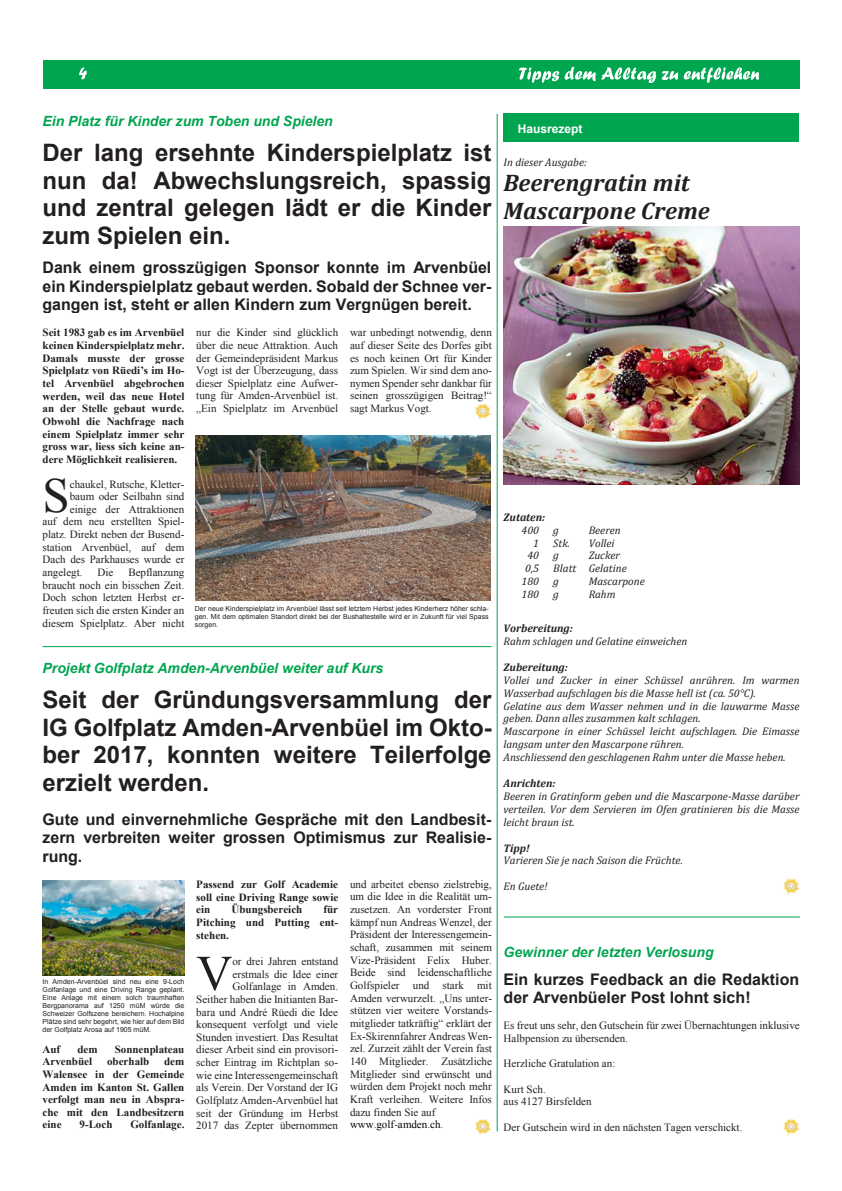
<style>
.page{position:relative;width:842px;height:1191px;background:#fff}
.page>*{position:absolute;margin:0;border:0;box-sizing:border-box;transform-origin:0 0}
.t1{font:50px "Times";color:#231f20}
.t2{font:49px "Times";color:#231f20}
.t3{font:700 24px/27.6px "Arial";color:#231f20;text-align:justify}
.t4{font:italic 700 24px/28.1px "Cambria";color:#231f20}
.t5{font:700 16px/18.4px "Arial";color:#231f20;text-align:justify}
.t6{font:italic 700 14px "Arial";color:#00a54f}
.t7{font:700 12px "Arial";color:#fff}
.t8{font:11px/12.6px "Times";color:#231f20;text-align:justify}
.t9{font:italic 11px/12.9px "Cambria";color:#231f20}
.t10{font:700 11px/12.7px "Times";color:#231f20;text-align:justify}
.t11{font:italic 700 11px "Cambria";color:#231f20}
.t12{font:7px/8.1px "Arial";color:#231f20;text-align:justify}
.s1{color:#030505}
.s2{color:#2c3695}
</style>
<div class="page">
<svg style="left:503px;top:113px;width:296px;height:13px"></svg>
<img style="left:196px;top:436px;width:294px;height:165px">
<svg style="left:42px;top:973px;width:143px;height:3px"></svg>
<div style="left:496px;top:420px;width:309px;height:65px;background:linear-gradient(to bottom,#fff,#fff)"></div>
<div style="left:504px;top:114px;width:295px;height:28px;background:#00a54f"></div>
<img style="left:43px;top:880px;width:141px;height:95px">
<img style="left:504px;top:227px;width:295px;height:257px">
<div style="left:43px;top:60px;width:757px;height:29px;background:#00a54f"></div>
<svg style="left:519px;top:67px;width:40px;height:15px"></svg>
<svg style="left:565px;top:67px;width:113px;height:15px"></svg>
<svg style="left:684px;top:67px;width:75px;height:15px"></svg>
<svg style="left:79px;top:67px;width:8px;height:12px"></svg>
<img style="left:474px;top:1119px;width:17px;height:16px">
<img style="left:474px;top:403px;width:17px;height:17px">
<hr style="left:43px;top:646px;width:448px;height:1px;background:#00a54f">
<hr style="left:497px;top:114px;width:1px;height:1017px;background:#00a54f">
<img style="left:783px;top:878px;width:17px;height:17px">
<img style="left:783px;top:1119px;width:17px;height:16px">
<hr style="left:504px;top:916px;width:296px;height:1px;background:#00a54f">
<p class="t6" style="left:43px;top:112px;width:292px">Ein Platz für Kinder zum Toben und Spielen</p>
<h3 class="t3" style="left:43px;top:140px;width:451px">Der lang ersehnte Kinderspielplatz ist nun da! Abwechslungsreich, spassig und zentral gelegen lädt er die Kinder zum Spielen ein.</h3>
<h3 class="t5" style="left:43px;top:259px;width:450px">Dank einem grosszügigen Sponsor konnte im Arvenbüel ein Kinderspielplatz gebaut werden. Sobald der Schnee ver&shy;gangen ist, steht er allen Kindern zum Vergnügen bereit.</h3>
<p class="t10" style="left:43px;top:326px;width:143px">Seit 1983 gab es im Arvenbüel keinen Kinderspielplatz mehr.<br>Damals musste der grosse Spielplatz von Rüedi’s im Ho&shy;tel Arvenbüel abgebrochen werden, weil das neue Hotel an der Stelle gebaut wurde.<br>Obwohl die Nachfrage nach einem Spielplatz immer sehr gross war, liess sich keine an&shy;dere Möglichkeit realisieren.</p>
<p class="t8" style="left:70px;top:477px;width:116px">chaukel, Rutsche, Kletter-</p>
<p class="t8" style="left:70px;top:490px;width:116px">baum oder Seilbahn sind</p>
<p class="t8" style="left:70px;top:502px;width:116px">einige der Attraktionen</p>
<p class="t8" style="left:43px;top:515px;width:143px">auf dem neu erstellten Spiel-</p>
<p class="t8" style="left:43px;top:528px;width:143px">platz. Direkt neben der Busend-</p>
<p class="t8" style="left:43px;top:540px;width:143px">station Arvenbüel, auf dem</p>
<p class="t8" style="left:43px;top:553px;width:143px">Dach des Parkhauses wurde er</p>
<p class="t8" style="left:43px;top:566px;width:42px">angelegt.</p>
<p class="t8" style="left:98px;top:566px;width:17px">Die</p>
<p class="t8" style="left:196px;top:326px;width:143px">nur die Kinder sind glücklich über die neue Attraktion. Auch der Gemeindepräsident Markus Vogt ist der Überzeugung, dass dieser Spielplatz eine Aufwer&shy;tung für Amden-Arvenbüel ist. „Ein Spielplatz im Arvenbüel</p>
<p class="t8" style="left:350px;top:326px;width:143px">war unbedingt notwendig, denn auf dieser Seite des Dorfes gibt es noch keinen Ort für Kinder zum Spielen. Wir sind dem ano&shy;nymen Spender sehr dankbar für seinen grosszügigen Beitrag!“ sagt Markus Vogt.</p>
<h2 class="t2" style="left:43px;top:463px;width:29px">S</h2>
<p class="t8" style="left:43px;top:566px;width:143px;text-indent:86px">Bepflanzung braucht noch ein bisschen Zeit.<br>Doch schon letzten Herbst er&shy;freuten sich die ersten Kinder an diesem Spielplatz. Aber nicht</p>
<p class="t12" style="left:195px;top:605px;width:295px">Der neue Kinderspielplatz im Arvenbüel lässt seit letztem Herbst jedes Kinderherz höher schla&shy;gen. Mit dem optimalen Standort direkt bei der Bushaltestelle wird er in Zukunft für viel Spass sorgen.</p>
<p class="t6" style="left:43px;top:659px;width:342px">Projekt Golfplatz Amden-Arvenbüel weiter auf Kurs</p>
<h3 class="t3" style="left:43px;top:686px;width:451px">Seit der Gründungsversammlung der IG Golfplatz Amden-Arvenbüel im Okto&shy;ber 2017, konnten weitere Teilerfolge erzielt werden.</h3>
<h3 class="t5" style="left:43px;top:810px;width:450px">Gute und einvernehmliche Gespräche mit den Landbesit&shy;zern verbreiten weiter grossen Optimismus zur Realisie&shy;rung.</h3>
<p class="t12" style="left:43px;top:977px;width:143px">In Amden-Arvenbüel sind neu eine 9-Loch Golfanlage und eine Driving Range geplant.<br>Eine Anlage mit einem solch traumhaften Bergpanorama auf 1250 müM würde die Schweizer Golfszene bereichern. Hochalpine Plätze sind sehr begehrt, wie hier auf dem Bild der Golfplatz Arosa auf 1905 müM.</p>
<p class="t10" style="left:43px;top:1042px;width:19px">Auf</p>
<p class="t10" style="left:78px;top:1042px;width:22px">dem</p>
<p class="t10" style="left:115px;top:1042px;width:71px">Sonnenplateau</p>
<p class="t10" style="left:43px;top:1054px;width:51px">Arvenbüel</p>
<p class="t10" style="left:107px;top:1054px;width:44px">oberhalb</p>
<p class="t10" style="left:43px;top:1055px;width:143px;text-indent:122px">dem Walensee in der Gemeinde Amden im Kanton St. Gallen verfolgt man neu in Abspra&shy;che mit den Landbesitzern eine</p>
<p class="t10" style="left:80px;top:1118px;width:34px">9-Loch</p>
<p class="t10" style="left:130px;top:1118px;width:56px">Golfanlage.</p>
<p class="t10" style="left:196px;top:877px;width:143px">Passend zur Golf Academie soll eine Driving Range sowie ein</p>
<p class="t10" style="left:232px;top:903px;width:72px">Übungsbereich</p>
<p class="t10" style="left:196px;top:903px;width:143px;text-indent:127px">für Pitching und Putting ent&shy;stehen.</p>
<p class="t8" style="left:196px;top:954px;width:144px;text-align:right">or drei Jahren entstand erstmals die Idee einer<br>Golfanlage in Amden.<br>Seither haben die Initianten Bar&shy;bara und André Rüedi die Idee konsequent verfolgt und viele<br>Stunden investiert. Das Resultat dieser Arbeit sind ein provisori&shy;scher Eintrag im Richtplan so&shy;wie eine Interessengemeinschaft als Verein. Der Vorstand der IG<br>Golfplatz Amden-Arvenbüel hat seit der Gründung im Herbst<br>2017 das Zepter übernommen</p>
<h1 class="t1" style="left:196px;top:939px;width:38px">V</h1>
<p class="t8" style="left:350px;top:877px;width:144px;text-align:left">und arbeitet ebenso zielstrebig, um die Idee in die Realität um&shy;zusetzen. An vorderster Front kämpf nun Andreas Wenzel, der<br>Präsident der Interessengemein&shy;schaft, zusammen mit seinem<br>Vize-Präsident Felix Huber.<br>Beide sind leidenschaftliche<br>Golfspieler und stark mit<br>Amden verwurzelt. „Uns unter&shy;stützen vier weitere Vorstands&shy;mitglieder tatkräftig“ erklärt der<br>Ex-Skirennfahrer Andreas Wen&shy;zel. Zurzeit zählt der Verein fast<br>140 Mitglieder. Zusätzliche<br>Mitglieder sind erwünscht und würden dem Projekt noch mehr<br>Kraft verleihen. Weitere Infos dazu finden Sie auf <span class="s1">www.golf</span><span class="s2">-</span><span class="s1">amden.ch</span>.</p>
<p class="t7" style="left:518px;top:120px;width:66px">Hausrezept</p>
<p class="t9" style="left:504px;top:155px;width:85px">In dieser Ausgabe:</p>
<h3 class="t4" style="left:504px;top:168px;width:208px">Beerengratin mit<br>Mascarpone Creme</h3>
<p class="t11" style="left:504px;top:509px;width:43px">Zutaten:</p>
<p class="t9" style="left:522px;top:523px;width:19px">400</p>
<p class="t9" style="left:553px;top:523px;width:7px">g</p>
<p class="t9" style="left:589px;top:523px;width:34px">Beeren</p>
<p class="t9" style="left:533px;top:536px;width:7px">1</p>
<p class="t9" style="left:553px;top:536px;width:18px">Stk.</p>
<p class="t9" style="left:589px;top:536px;width:27px">Vollei</p>
<p class="t9" style="left:527px;top:549px;width:13px">40</p>
<p class="t9" style="left:553px;top:549px;width:7px">g</p>
<p class="t9" style="left:589px;top:549px;width:33px">Zucker</p>
<p class="t9" style="left:525px;top:562px;width:15px">0,5</p>
<p class="t9" style="left:553px;top:562px;width:75px">Blatt Gelatine</p>
<p class="t9" style="left:522px;top:574px;width:19px">180</p>
<p class="t9" style="left:553px;top:574px;width:7px">g</p>
<p class="t9" style="left:589px;top:574px;width:58px">Mascarpone</p>
<p class="t9" style="left:522px;top:587px;width:19px">180</p>
<p class="t9" style="left:553px;top:587px;width:7px">g</p>
<p class="t9" style="left:589px;top:587px;width:28px">Rahm</p>
<p class="t11" style="left:504px;top:620px;width:71px">Vorbereitung:</p>
<p class="t9" style="left:504px;top:634px;width:185px">Rahm schlagen und Gelatine einweichen</p>
<p class="t11" style="left:504px;top:659px;width:66px">Zubereitung:</p>
<p class="t9" style="left:503px;top:673px;width:297px">Vollei und Zucker in einer Schüssel anrühren. Im warmen Wasserbad aufschlagen bis die Masse hell ist (ca. 50°C).<br>Gelatine aus dem Wasser nehmen und in die lauwarme Masse geben. Dann alles zusammen kalt schlagen.<br>Mascarpone in einer Schüssel leicht aufschlagen. Die Eimasse langsam unter den Mascarpone rühren.<br>Anschliessend den geschlagenen Rahm unter die Masse heben.</p>
<p class="t11" style="left:503px;top:775px;width:53px">Anrichten:</p>
<p class="t9" style="left:503px;top:789px;width:297px;text-align:justify">Beeren in Gratinform geben und die Mascarpone-Masse darüber verteilen. Vor dem Servieren im Ofen gratinieren bis die Masse leicht braun ist.</p>
<p class="t11" style="left:503px;top:840px;width:28px">Tipp!</p>
<p class="t9" style="left:503px;top:853px;width:181px">Varieren Sie je nach Saison die Früchte.</p>
<p class="t9" style="left:503px;top:879px;width:45px">En Guete!</p>
<p class="t6" style="left:504px;top:943px;width:211px">Gewinner der letzten Verlosung</p>
<h3 class="t5" style="left:504px;top:970px;width:297px">Ein kurzes Feedback an die Redaktion der Arvenbüeler Post lohnt sich!</h3>
<p class="t8" style="left:504px;top:1019px;width:298px">Es freut uns sehr, den Gutschein für zwei Übernachtungen inklusive<br>Halbpension zu übersenden.</p>
<p class="t8" style="left:504px;top:1057px;width:113px">Herzliche Gratulation an:</p>
<p class="t8" style="left:504px;top:1082px;width:90px">Kurt Sch.<br>aus 4127 Birsfelden</p>
<p class="t8" style="left:504px;top:1120px;width:240px">Der Gutschein wird in den nächsten Tagen verschickt.</p>
</div>
